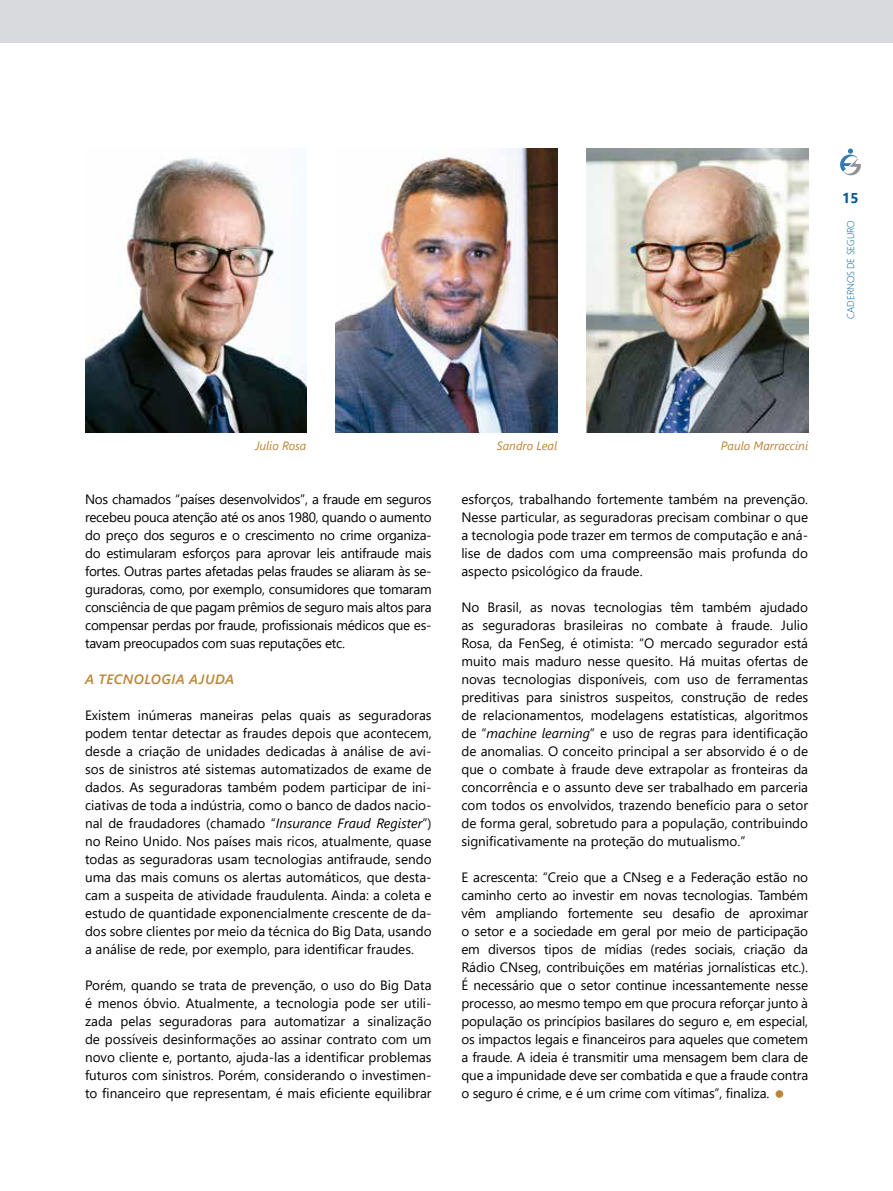
<style>
.page{position:relative;width:893px;height:1191px;background:#fff}
.page>*{position:absolute;margin:0;border:0;box-sizing:border-box;transform-origin:0 0}
.t1{font:700 14.25px "Segoe UI";color:#005a9b}
.t2{font:13.5px/18px "Segoe UI";color:#000;text-align:justify}
.t3{font:italic 600 13.5px "Segoe UI";letter-spacing:.035em;color:#bc8435}
.t4{font:italic 12px "Segoe UI";color:#bc8435}
.t5{font:300 9.75px "Segoe UI";letter-spacing:-.015em;color:#005a9b}
.s1{font-style:italic}
</style>
<div class="page">
<img style="left:587px;top:149px;width:221px;height:283px">
<img style="left:336px;top:148px;width:221px;height:284px">
<img style="left:85px;top:157px;width:221px;height:275px">
<div style="left:0;top:0;width:893px;height:43px;background:#d8dade"></div>
<svg style="left:840px;top:149px;width:21px;height:27px"></svg>
<p class="t1" style="left:842px;top:184px;width:18px">15</p>
<p class="t5" style="left:841px;top:318px;width:99px;rotate:-90deg">CADERNOS DE SEGURO</p>
<p class="t4" style="left:255px;top:436px;width:53px">Julio Rosa</p>
<p class="t4" style="left:497px;top:436px;width:62px">Sandro Leal</p>
<p class="t4" style="left:721px;top:436px;width:89px">Paulo Marraccini</p>
<p class="t2" style="left:85px;top:489px;width:348px">Nos chamados “países desenvolvidos”, a fraude em seguros recebeu pouca atenção até os anos 1980, quando o aumento do preço dos seguros e o crescimento no crime organiza&shy;do estimularam esforços para aprovar leis antifraude mais fortes. Outras partes afetadas pelas fraudes se aliaram às se&shy;guradoras, como, por exemplo, consumidores que tomaram consciência de que pagam prêmios de seguro mais altos para compensar perdas por fraude, profissionais médicos que es&shy;tavam preocupados com suas reputações etc.</p>
<p class="t3" style="left:85px;top:668px;width:150px">A TECNOLOGIA AJUDA</p>
<p class="t2" style="left:85px;top:705px;width:348px">Existem inúmeras maneiras pelas quais as seguradoras podem tentar detectar as fraudes depois que acontecem, desde a criação de unidades dedicadas à análise de avi&shy;sos de sinistros até sistemas automatizados de exame de dados. As seguradoras também podem participar de ini&shy;ciativas de toda a indústria, como o banco de dados nacio&shy;nal de fraudadores (chamado “<span class="s1">Insurance Fraud Register</span>”) no Reino Unido. Nos países mais ricos, atualmente, quase todas as seguradoras usam tecnologias antifraude, sendo uma das mais comuns os alertas automáticos, que desta&shy;cam a suspeita de atividade fraudulenta. Ainda: a coleta e estudo de quantidade exponencialmente crescente de da&shy;dos sobre clientes por meio da técnica do Big Data, usando a análise de rede, por exemplo, para identificar fraudes.</p>
<p class="t2" style="left:85px;top:975px;width:348px">Porém, quando se trata de prevenção, o uso do Big Data é menos óbvio. Atualmente, a tecnologia pode ser utili&shy;zada pelas seguradoras para automatizar a sinalização de possíveis desinformações ao assinar contrato com um novo cliente e, portanto, ajuda-las a identificar problemas futuros com sinistros. Porém, considerando o investimen&shy;to financeiro que representam, é mais eficiente equilibrar</p>
<p class="t2" style="left:461px;top:489px;width:348px">esforços, trabalhando fortemente também na prevenção.<br>Nesse particular, as seguradoras precisam combinar o que a tecnologia pode trazer em termos de computação e aná&shy;lise de dados com uma compreensão mais profunda do aspecto psicológico da fraude.</p>
<p class="t2" style="left:461px;top:597px;width:348px">No Brasil, as novas tecnologias têm também ajudado as seguradoras brasileiras no combate à fraude. Julio Rosa, da FenSeg, é otimista: “O mercado segurador está muito mais maduro nesse quesito. Há muitas ofertas de novas tecnologias disponíveis, com uso de ferramentas preditivas para sinistros suspeitos, construção de redes de relacionamentos, modelagens estatísticas, algoritmos de “<span class="s1">machine learning</span>” e uso de regras para identificação de anomalias. O conceito principal a ser absorvido é o de que o combate à fraude deve extrapolar as fronteiras da concorrência e o assunto deve ser trabalhado em parceria com todos os envolvidos, trazendo benefício para o setor de forma geral, sobretudo para a população, contribuindo significativamente na proteção do mutualismo.”</p>
<p class="t2" style="left:461px;top:867px;width:348px">E acrescenta: “Creio que a CNseg e a Federação estão no caminho certo ao investir em novas tecnologias. Também vêm ampliando fortemente seu desafio de aproximar o setor e a sociedade em geral por meio de participação em diversos tipos de mídias (redes sociais, criação da Rádio CNseg, contribuições em matérias jornalísticas etc.).<br>É necessário que o setor continue incessantemente nesse processo, ao mesmo tempo em que procura reforçar junto à população os princípios basilares do seguro e, em especial, os impactos legais e financeiros para aqueles que cometem a fraude. A ideia é transmitir uma mensagem bem clara de que a impunidade deve ser combatida e que a fraude contra o seguro é crime, e é um crime com vítimas”, finaliza.</p>
</div>
